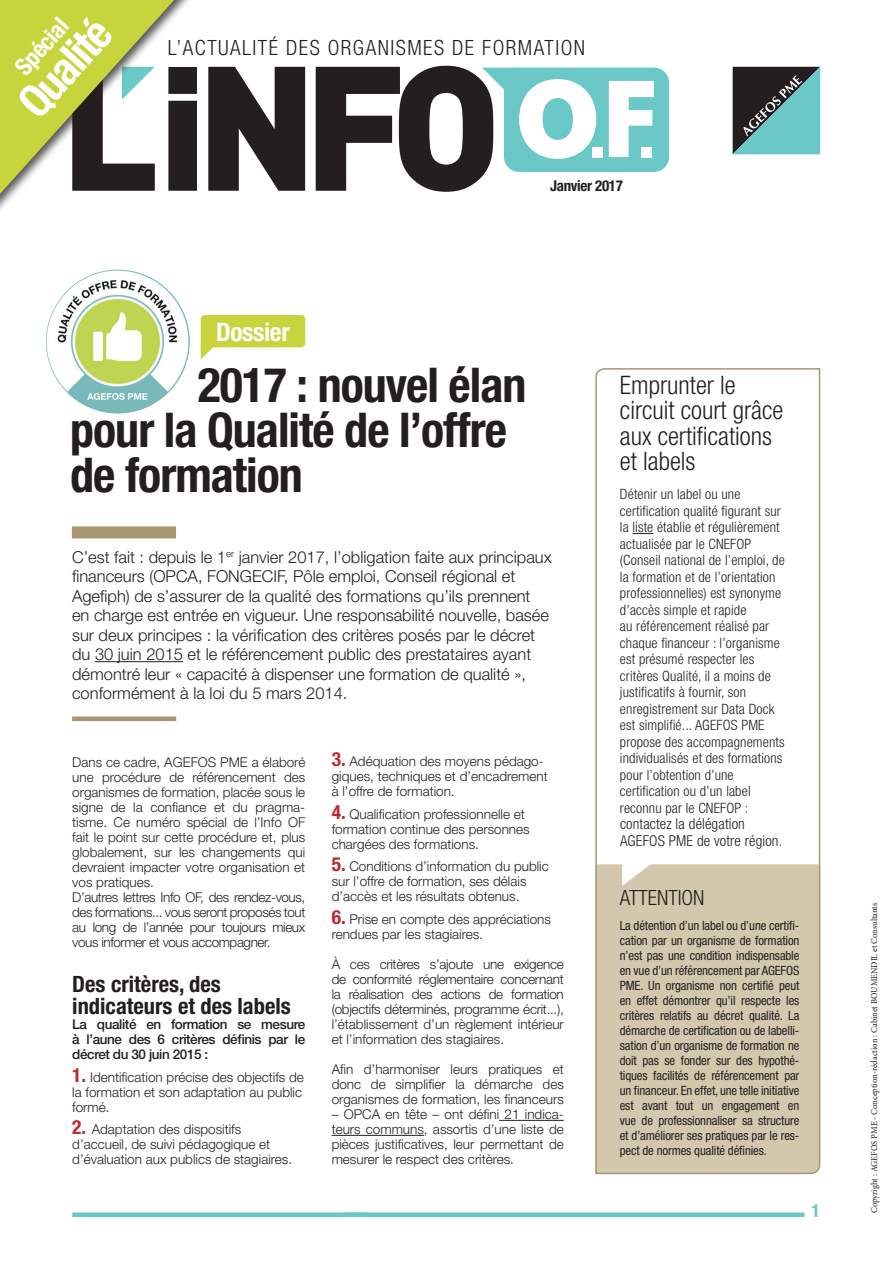
<style>
.page{position:relative;width:893px;height:1263px;background:#fff}
.page>*{position:absolute;margin:0;border:0;box-sizing:border-box;transform-origin:0 0}
.t1{font:700 condensed 48px/45px "Helvetica Neue LT Std";letter-spacing:-.02em;color:#231f20}
.t2{font:700 condensed 45px "Helvetica Neue LT Std";color:#fff}
.t3{font:300 condensed 25.5px/25.5px "Helvetica Neue LT Std";color:#231f20}
.t4{font:700 condensed 25.5px "Helvetica Neue LT Std";letter-spacing:-.015em;color:#fff}
.t5{font:700 condensed 24px "Helvetica Neue LT Std";color:#fff}
.t6{font:700 condensed 22.5px/22.5px "Helvetica Neue LT Std";color:#231f20}
.t7{font:300 condensed 21px "Helvetica Neue LT Std";letter-spacing:.07em;color:#231f20}
.t8{font:300 condensed 21px "Helvetica Neue LT Std";color:#231f20}
.t9{font:700 condensed 18px "Helvetica Neue LT Std";color:#6ac8c7}
.t10{font:300 16.5px/19.5px "Helvetica Neue LT Std";color:#231f20}
.t11{font:300 condensed 15px/16.5px "Helvetica Neue LT Std";letter-spacing:.01em;color:#231f20}
.t12{font:700 condensed 15px "Helvetica Neue LT Std";letter-spacing:-.02em;color:#231f20}
.t13{font:300 condensed 14.25px/16.5px "Helvetica Neue LT Std";letter-spacing:.01em;color:#231f20}
.t14{font:300 13.5px/15px "Helvetica Neue LT Std";color:#231f20}
.t15{font:500 13.5px/15px "Helvetica Neue LT Std";letter-spacing:-.03em;color:#231f20;text-align:justify}
.t16{font:condensed 12.75px/15px "Helvetica Neue LT Std";letter-spacing:-.01em;color:#231f20;text-align:justify}
.t17{font:9px "Minion Pro";color:#231f20;scale:.95 1}
.s1{font-weight:700;font-stretch:condensed;font-size:19.5px;color:#bd292e}
</style>
<div class="page">
<div style="left:72px;top:526px;width:104px;height:12px;background:#a89770"></div>
<div style="left:72px;top:1212px;width:295px;height:5px;background:#6ac8c7"></div>
<div style="left:344px;top:1212px;width:460px;height:5px;background:#6ac8c7"></div>
<div style="left:72px;top:716px;width:104px;height:5px;background:#a89770"></div>
<svg style="left:201px;top:315px;width:104px;height:45px"></svg>
<hr style="left:95px;top:661px;width:88px;height:1px;background:#231f20">
<svg style="left:221px;top:67px;width:84px;height:124px"></svg>
<div style="left:504px;top:68px;width:165px;height:104px;background:#6ac8c7;border-radius:15px"></div>
<svg style="left:609px;top:81px;width:45px;height:76px"></svg>
<svg style="left:316px;top:66px;width:280px;height:126px"></svg>
<div style="left:592px;top:147px;width:10px;height:10px;background:#fff"></div>
<div style="left:642px;top:147px;width:10px;height:10px;background:#fff"></div>
<svg style="left:733px;top:67px;width:87px;height:87px"></svg>
<hr style="left:499px;top:1120px;width:65px;height:1px;background:#231f20">
<hr style="left:332px;top:1135px;width:92px;height:1px;background:#231f20">
<div style="left:0;top:0;width:221px;height:242px;background:#231f20;opacity:.75"></div>
<svg style="left:0;top:0;width:197px;height:194px"></svg>
<svg style="left:595px;top:368px;width:226px;height:807px"></svg>
<svg style="left:632px;top:533px;width:21px;height:1px"></svg>
<img style="left:46px;top:270px;width:144px;height:144px;border-radius:72px">
<h2 class="t2" style="left:7px;top:92px;width:116px;rotate:-48deg">Qualité</h2>
<h3 class="t5" style="left:9px;top:61px;width:68px;rotate:-48deg">Spécial</h3>
<h3 class="t7" style="left:168px;top:36px;width:419px">L’ACTUALITÉ DES ORGANISMES DE FORMATION</h3>
<p class="t12" style="left:550px;top:176px;width:74px">Janvier 2017</p>
<h3 class="t4" style="left:216px;top:316px;width:75px">Dossier</h3>
<h1 class="t1" style="left:70px;top:362px;width:458px;text-indent:128px">2017 : nouvel élan pour la Qualité de l’offre de formation</h1>
<p class="t10" style="left:72px;top:546px;width:481px">C’est fait : depuis le 1<sup>er</sup> janvier 2017, l’obligation faite aux principaux financeurs (OPCA, FONGECIF, Pôle emploi, Conseil régional et Agefiph) de s’assurer de la qualité des formations qu’ils prennent en charge est entrée en vigueur. Une responsabilité nouvelle, basée sur deux principes : la vérification des critères posés par le décret du 30 juin 2015 et le référencement public des prestataires ayant démontré leur « capacité à dispenser une formation de qualité », conformément à la loi du 5 mars 2014.</p>
<p class="t14" style="left:72px;top:754px;width:235px">Dans ce cadre, AGEFOS PME a élaboré une procédure de référencement des organismes de formation, placée sous le signe de la confiance et du pragma&shy;tisme. Ce numéro spécial de l’Info OF fait le point sur cette procédure et, plus globalement, sur les changements qui devraient impacter votre organisation et vos pratiques.<br>D’autres lettres Info OF, des rendez-vous, des formations... vous seront proposés tout au long de l’année pour toujours mieux vous informer et vous accompagner.</p>
<h3 class="t6" style="left:72px;top:972px;width:220px">Des critères, des indicateurs et des labels</h3>
<p class="t15" style="left:72px;top:1017px;width:234px">La qualité en formation se mesure à l’aune des 6 critères définis par le décret du 30 juin 2015 :</p>
<p class="t14" style="left:72px;top:1069px;width:233px"><span class="s1">1.</span> Identification précise des objectifs de la formation et son adaptation au public formé.</p>
<p class="t14" style="left:72px;top:1122px;width:221px"><span class="s1">2.</span> Adaptation des dispositifs d’accueil, de suivi pédagogique et d’évaluation aux publics de stagiaires.</p>
<p class="t14" style="left:332px;top:754px;width:218px"><span class="s1">3.</span> Adéquation des moyens pédago&shy;giques, techniques et d’encadrement à l’offre de formation.</p>
<p class="t14" style="left:332px;top:806px;width:200px"><span class="s1">4.</span> Qualification professionnelle et formation continue des personnes chargées des formations.</p>
<p class="t14" style="left:332px;top:859px;width:219px"><span class="s1">5.</span> Conditions d’information du public sur l’offre de formation, ses délais d’accès et les résultats obtenus.</p>
<p class="t14" style="left:332px;top:911px;width:221px"><span class="s1">6.</span> Prise en compte des appréciations rendues par les stagiaires.</p>
<p class="t14" style="left:332px;top:956px;width:234px;text-align:justify">À ces critères s’ajoute une exigence de conformité réglementaire concernant la réalisation des actions de formation (objectifs déterminés, programme écrit...), l’établissement d’un règlement intérieur et l’information des stagiaires.</p>
<p class="t14" style="left:332px;top:1061px;width:234px;text-align:justify">Afin d’harmoniser leurs pratiques et donc de simplifier la démarche des organismes de formation, les financeurs</p>
<p class="t14" style="left:332px;top:1106px;width:234px;text-align:justify">– OPCA en tête – ont défini 21 indica&shy;teurs communs, assortis d’une liste de pièces justificatives, leur permettant de mesurer le respect des critères.</p>
<h3 class="t3" style="left:620px;top:372px;width:165px">Emprunter le circuit court grâce aux certifications et labels</h3>
<p class="t13" style="left:620px;top:486px;width:166px">Détenir un label ou une certification qualité figurant sur la liste établie et régulièrement actualisée par le CNEFOP (Conseil national de l’emploi, de la formation et de l’orientation professionnelles) est synonyme d’accès simple et rapide<br>au référencement réalisé par chaque financeur : l’organisme est présumé respecter les critères Qualité, il a moins de justificatifs à fournir, son enregistrement sur Data Dock est simplifié... AGEFOS PME propose des accompagnements individualisés et des formations pour l’obtention d’une certification ou d’un label reconnu par le CNEFOP :</p>
<p class="t11" style="left:620px;top:815px;width:164px">contactez la délégation<br>AGEFOS PME de votre région.</p>
<h3 class="t8" style="left:620px;top:885px;width:86px">ATTENTION</h3>
<p class="t16" style="left:620px;top:918px;width:181px">La détention d’un label ou d’une certifi&shy;cation par un organisme de formation n’est pas une condition indispensable en vue d’un référencement par AGEFOS PME. Un organisme non certifié peut en effet démontrer qu’il respecte les critères relatifs au décret qualité. La démarche de certification ou de labelli&shy;sation d’un organisme de formation ne doit pas se fonder sur des hypothé&shy;tiques facilités de référencement par un financeur. En effet, une telle initiative est avant tout un engagement en vue de professionnaliser sa structure et d’améliorer ses pratiques par le res&shy;pect de normes qualité définies.</p>
<h3 class="t9" style="left:812px;top:1199px;width:10px">1</h3>
<p class="t17" style="left:869px;top:1213px;width:328px;rotate:-90deg">Copyright : AGEFOS PME - Conception-rédaction : Cabinet BOUMENDIL et Consultants</p>
</div>
